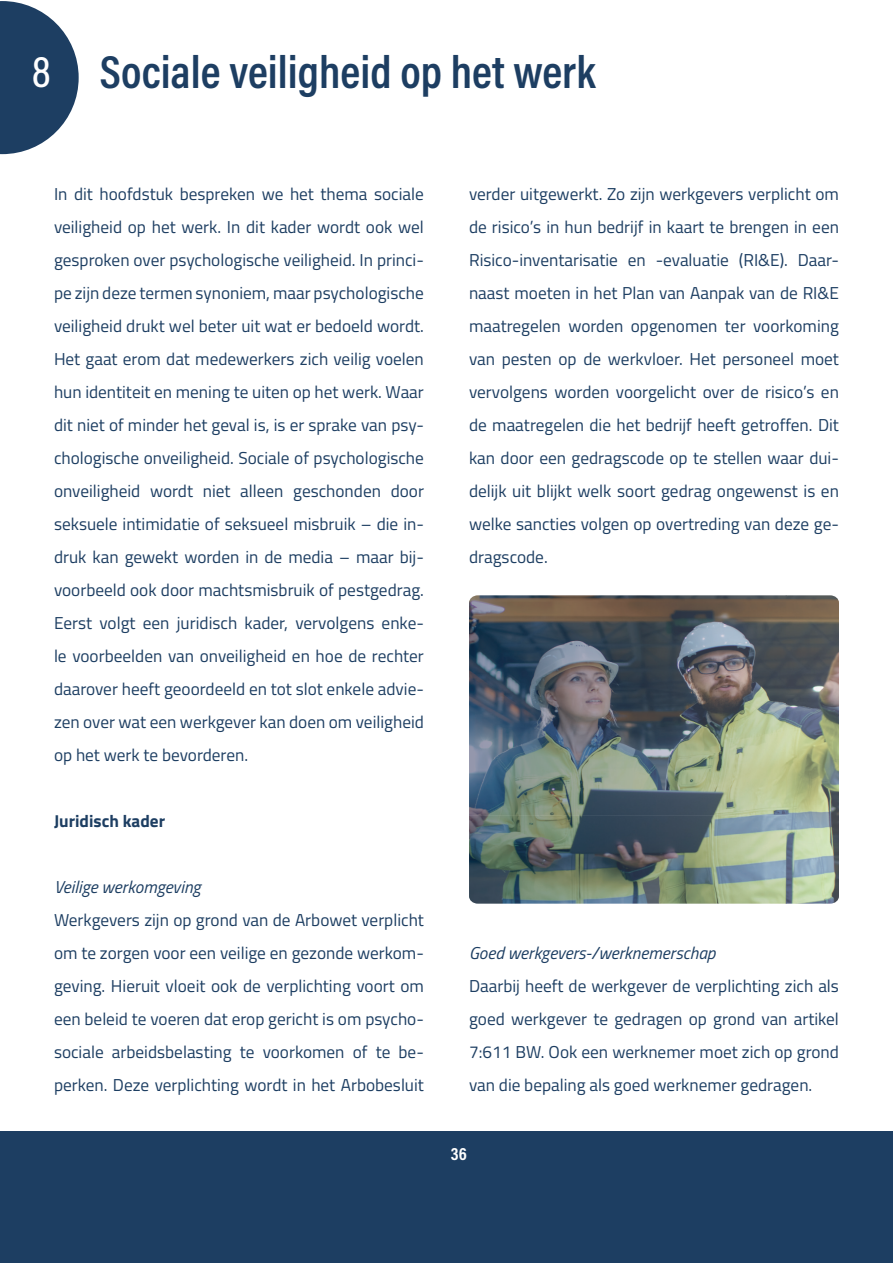
<style>
.page{position:relative;width:893px;height:1263px;background:#fff}
.page>*{position:absolute;margin:0;border:0;box-sizing:border-box;transform-origin:0 0}
.t1{font:600 46.5px "Acumin Pro Cond";color:#1d3e62}
.t2{font:700 18px "Acumin Pro Cond";color:#fff}
.t3{font:17.25px/33px "Titillium Web";color:#1d3e62;text-align:justify}
.t4{font:italic 17.25px "Titillium Web";color:#1d3e62}
.t5{font:700 17.25px "Titillium Web";color:#1d3e62}
.s1{font-weight:500;font-size:45px;color:#fff}
</style>
<div class="page">
<svg style="left:0;top:1px;width:79px;height:153px"></svg>
<div style="left:0;top:1131px;width:893px;height:132px;background:#1d3e62"></div>
<img style="left:469px;top:595px;width:370px;height:309px">
<h1 class="t1" style="left:32px;top:42px;width:565px"><span class="s1">8</span> Sociale veiligheid op het werk</h1>
<p class="t3" style="left:54px;top:177px;width:371px">In dit hoofdstuk bespreken we het thema sociale veiligheid op het werk. In dit kader wordt ook wel gesproken over psychologische veiligheid. In princi&shy;pe zijn deze termen synoniem, maar psychologische veiligheid drukt wel beter uit wat er bedoeld wordt.<br>Het gaat erom dat medewerkers zich veilig voelen hun identiteit en mening te uiten op het werk. Waar dit niet of minder het geval is, is er sprake van psy&shy;chologische onveiligheid. Sociale of psychologische onveiligheid wordt niet alleen geschonden door seksuele intimidatie of seksueel misbruik – die in&shy;druk kan gewekt worden in de media – maar bij&shy;voorbeeld ook door machtsmisbruik of pestgedrag.<br>Eerst volgt een juridisch kader, vervolgens enke&shy;le voorbeelden van onveiligheid en hoe de rechter daarover heeft geoordeeld en tot slot enkele advie&shy;zen over wat een werkgever kan doen om veiligheid op het werk te bevorderen.</p>
<p class="t5" style="left:54px;top:808px;width:113px">Juridisch kader</p>
<p class="t4" style="left:54px;top:875px;width:148px">Veilige werkomgeving</p>
<p class="t3" style="left:54px;top:903px;width:371px">Werkgevers zijn op grond van de Arbowet verplicht om te zorgen voor een veilige en gezonde werkom&shy;geving. Hieruit vloeit ook de verplichting voort om een beleid te voeren dat erop gericht is om psycho&shy;sociale arbeidsbelasting te voorkomen of te be&shy;perken. Deze verplichting wordt in het Arbobesluit</p>
<p class="t3" style="left:469px;top:177px;width:371px">verder uitgewerkt. Zo zijn werkgevers verplicht om de risico’s in hun bedrijf in kaart te brengen in een Risico-inventarisatie en -evaluatie (RI&amp;E). Daar&shy;naast moeten in het Plan van Aanpak van de RI&amp;E maatregelen worden opgenomen ter voorkoming van pesten op de werkvloer. Het personeel moet vervolgens worden voorgelicht over de risico’s en de maatregelen die het bedrijf heeft getroffen. Dit kan door een gedragscode op te stellen waar dui&shy;delijk uit blijkt welk soort gedrag ongewenst is en welke sancties volgen op overtreding van deze ge&shy;dragscode.</p>
<p class="t4" style="left:469px;top:941px;width:248px">Goed werkgevers-/werknemerschap</p>
<p class="t3" style="left:469px;top:969px;width:371px">Daarbij heeft de werkgever de verplichting zich als goed werkgever te gedragen op grond van artikel 7:611 BW. Ook een werknemer moet zich op grond van die bepaling als goed werknemer gedragen.</p>
<p class="t2" style="left:451px;top:1142px;width:17px">36</p>
</div>
